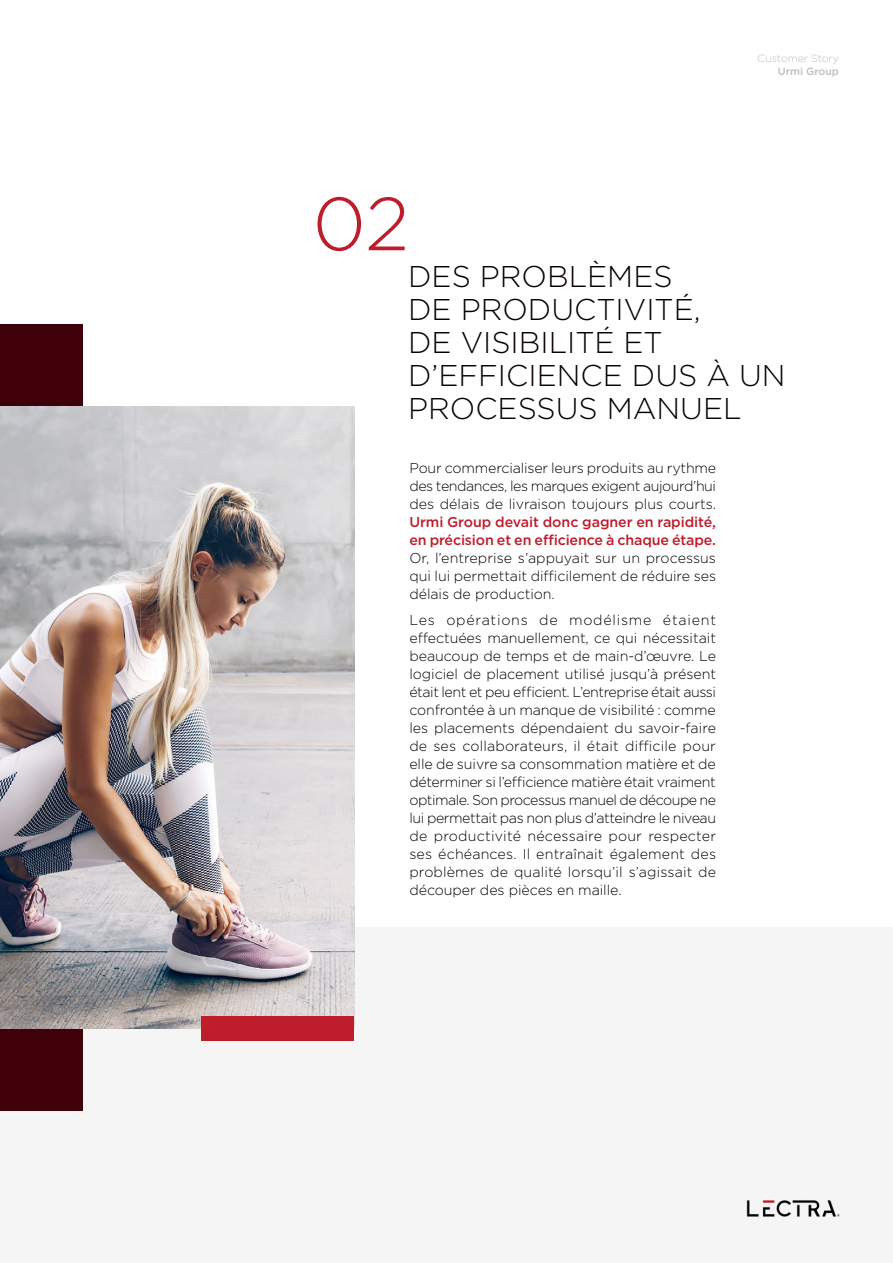
<style>
.page{position:relative;width:893px;height:1263px;background:#fff}
.page>*{position:absolute;margin:0;border:0;box-sizing:border-box;transform-origin:0 0}
.t1{font:300 75px "Gotham";color:#be1d2c}
.t2{font:300 30px/33px "Gotham";color:#080302}
.t3{font:300 14.25px/18px "Gotham";letter-spacing:-.005em;color:#080302;text-align:justify}
.t4{font:500 14.25px/18px "Gotham";letter-spacing:-.01em;color:#be1d2c}
.t5{font:300 10.5px "Gotham";color:#bfbebe}
.t6{font:500 10.5px "Gotham";color:#bfbebe}
</style>
<div class="page">
<div style="left:0;top:927px;width:893px;height:336px;background:#f5f5f5"></div>
<div style="left:0;top:324px;width:83px;height:786px;background:#3f0009"></div>
<img style="left:0;top:406px;width:354px;height:622px">
<div style="left:202px;top:1016px;width:152px;height:24px;background:#be1d2c"></div>
<img style="left:746px;top:1200px;width:94px;height:17px">
<h1 class="t1" style="left:313px;top:176px;width:98px">02</h1>
<p class="t5" style="left:758px;top:52px;width:83px">Customer Story</p>
<p class="t6" style="left:778px;top:64px;width:63px">Urmi Group</p>
<h2 class="t2" style="left:408px;top:259px;width:379px">DES PROBLÈMES<br>DE PRODUCTIVITÉ,<br>DE VISIBILITÉ ET<br>D’EFFICIENCE DUS À UN<br>PROCESSUS MANUEL</h2>
<p class="t3" style="left:409px;top:458px;width:308px">Pour commercialiser leurs produits au rythme des tendances, les marques exigent aujourd’hui des délais de livraison toujours plus courts.</p>
<p class="t4" style="left:409px;top:513px;width:308px">Urmi Group devait donc gagner en rapidité, en précision et en efficience à chaque étape.</p>
<p class="t3" style="left:409px;top:548px;width:308px">Or, l’entreprise s’appuyait sur un processus qui lui permettait difficilement de réduire ses délais de production.</p>
<p class="t3" style="left:409px;top:611px;width:308px">Les opérations de modélisme étaient effectuées manuellement, ce qui nécessitait beaucoup de temps et de main-d’œuvre. Le logiciel de placement utilisé jusqu’à présent était lent et peu efficient. L’entreprise était aussi confrontée à un manque de visibilité : comme les placements dépendaient du savoir-faire de ses collaborateurs, il était difficile pour elle de suivre sa consommation matière et de déterminer si l’efficience matière était vraiment optimale. Son processus manuel de découpe ne lui permettait pas non plus d’atteindre le niveau de productivité nécessaire pour respecter ses échéances. Il entraînait également des problèmes de qualité lorsqu’il s’agissait de découper des pièces en maille.</p>
</div>
